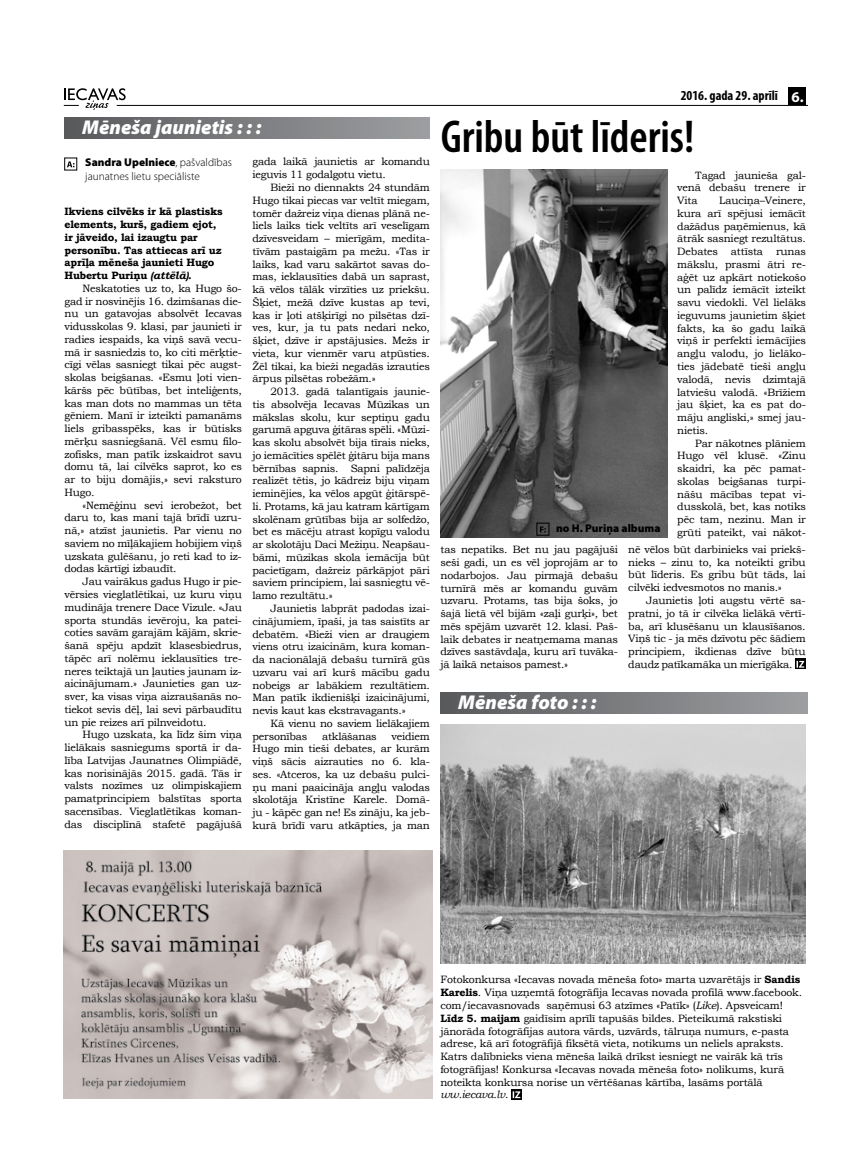
<style>
.page{position:relative;width:851px;height:1170px;background:#fff}
.page>*{position:absolute;margin:0;border:0;box-sizing:border-box;transform-origin:0 0}
.t1{font:600 condensed 46.25px "Myriad Pro";color:#000}
.t2{font:italic 900 20px "Myriad Pro";color:#fff}
.t3{font:700 condensed 13.75px "Myriad Pro";color:#000}
.t4{font:300 11.25px/13.5px "Myriad Pro";color:#000}
.t5{font:900 11.25px "Myriad Pro";color:#000}
.t6{font:10.62px/12.8px "Bookman Old Style";letter-spacing:-.015em;color:#000;text-align:justify}
.t7{font:700 10.62px/12.8px "Bookman Old Style";letter-spacing:-.02em;color:#000}
.s1{font-weight:900}
.s2{font-style:italic}
.s3{font-stretch:normal;font-size:15px;color:#fff}
.s4{font-weight:700}
</style>
<div class="page">
<hr style="left:117px;top:105px;width:689px;height:1px;background:#000">
<svg style="left:64px;top:88px;width:62px;height:22px"></svg>
<div style="left:788px;top:87px;width:18px;height:18px;background:#000"></div>
<div style="left:64px;top:117px;width:365px;height:22px;background:linear-gradient(to right,#595a5c,#9d9fa2)"></div>
<div style="left:440px;top:692px;width:367px;height:21px;background:linear-gradient(to right,#595a5c,#9d9fa2)"></div>
<svg style="left:511px;top:1089px;width:10px;height:10px"></svg>
<svg style="left:512px;top:1091px;width:8px;height:6px"></svg>
<img style="left:64px;top:850px;width:368px;height:248px">
<img style="left:440px;top:724px;width:365px;height:239px">
<img style="left:440px;top:169px;width:227px;height:369px">
<svg style="left:795px;top:658px;width:10px;height:11px"></svg>
<svg style="left:796px;top:661px;width:8px;height:6px"></svg>
<svg style="left:67px;top:161px;width:7px;height:6px"></svg>
<div style="left:64px;top:158px;width:13px;height:12px;border:1px solid #000"></div>
<svg style="left:540px;top:526px;width:5px;height:6px"></svg>
<div style="left:536px;top:523px;width:13px;height:12px;border:1px solid #000"></div>
<h2 class="t2" style="left:82px;top:116px;width:180px">Mēneša jaunietis : : :</h2>
<p class="t4" style="left:85px;top:156px;width:148px"><span class="s1">Sandra Upelniece</span>, pašvaldības jaunatnes lietu speciāliste</p>
<p class="t7" style="left:64px;top:205px;width:159px">Ikviens cilvēks ir kā plastisks elements, kurš, gadiem ejot, ir jāveido, lai izaugtu par personību. Tas attiecas arī uz aprīļa mēneša jaunieti Hugo<br>Hubertu Puriņu <span class="s2">(attēlā)</span>.</p>
<p class="t6" style="left:64px;top:282px;width:179px;text-indent:18px">Neskatoties uz to, ka Hugo šo&shy;gad ir nosvinējis 16. dzimšanas die&shy;nu un gatavojas absolvēt Iecavas vidusskolas 9. klasi, par jaunieti ir radies iespaids, ka viņš savā vecu&shy;mā ir sasniedzis to, ko citi mērķtie&shy;cīgi vēlas sasniegt tikai pēc augst&shy;skolas beigšanas. «Esmu ļoti vien&shy;kāršs pēc būtības, bet inteliģents, kas man dots no mammas un tēta gēniem. Manī ir izteikti pamanāms liels gribasspēks, kas ir būtisks mērķu sasniegšanā. Vēl esmu filo&shy;zofisks, man patīk izskaidrot savu domu tā, lai cilvēks saprot, ko es ar to biju domājis,» sevi raksturo Hugo.</p>
<p class="t6" style="left:64px;top:498px;width:179px;text-indent:18px">«Nemēģinu sevi ierobežot, bet daru to, kas mani tajā brīdī uzru&shy;nā,» atzīst jaunietis. Par vienu no saviem no mīļākajiem hobijiem viņš uzskata gulēšanu, jo reti kad to iz&shy;dodas kārtīgi izbaudīt.</p>
<p class="t6" style="left:64px;top:575px;width:179px;text-indent:18px">Jau vairākus gadus Hugo ir pie&shy;vērsies vieglatlētikai, uz kuru viņu mudināja trenere Dace Vizule. «Jau sporta stundās ievēroju, ka patei&shy;coties savām garajām kājām, skrie&shy;šanā spēju apdzīt klasesbiedrus, tāpēc arī nolēmu ieklausīties tre&shy;neres teiktajā un ļauties jaunam iz&shy;aicinājumam.» Jaunieties gan uz&shy;sver, ka visas viņa aizraušanās no&shy;tiekot sevis dēļ, lai sevi pārbaudītu un pie reizes arī pilnveidotu.</p>
<p class="t6" style="left:64px;top:728px;width:179px;text-indent:18px">Hugo uzskata, ka līdz šim viņa lielākais sasniegums sportā ir da&shy;lība Latvijas Jaunatnes Olimpiādē, kas norisinājās 2015. gadā. Tās ir valsts nozīmes uz olimpiskajiem pamatprincipiem balstītas sporta sacensības. Vieglatlētikas koman&shy;das disciplīnā stafetē pagājušā</p>
<p class="t6" style="left:252px;top:155px;width:179px">gada laikā jaunietis ar komandu ieguvis 11 godalgotu vietu.</p>
<p class="t6" style="left:252px;top:181px;width:179px;text-indent:18px">Bieži no diennakts 24 stundām Hugo tikai piecas var veltīt miegam, tomēr dažreiz viņa dienas plānā ne&shy;liels laiks tiek veltīts arī veselīgam dzīvesveidam – mierīgām, medita&shy;tīvām pastaigām pa mežu. «Tas ir laiks, kad varu sakārtot savas do&shy;mas, ieklausīties dabā un saprast, kā vēlos tālāk virzīties uz priekšu.<br>Šķiet, mežā dzīve kustas ap tevi, kas ir ļoti atšķirīgi no pilsētas dzī&shy;ves, kur, ja tu pats nedari neko, šķiet, dzīve ir apstājusies. Mežs ir vieta, kur vienmēr varu atpūsties.<br>Žēl tikai, ka bieži negadās izrauties ārpus pilsētas robežām.»</p>
<p class="t6" style="left:252px;top:385px;width:179px;text-indent:18px">2013. gadā talantīgais jaunie&shy;tis absolvēja Iecavas Mūzikas un mākslas skolu, kur septiņu gadu garumā apguva ģitāras spēli. «Mūzi&shy;kas skolu absolvēt bija tīrais nieks, jo iemācīties spēlēt ģitāru bija mans bērnības sapnis. Sapni palīdzēja realizēt tētis, jo kādreiz biju viņam ieminējies, ka vēlos apgūt ģitārspē&shy;li. Protams, kā jau katram kārtīgam skolēnam grūtības bija ar solfedžo, bet es mācēju atrast kopīgu valodu ar skolotāju Daci Mežiņu. Neapšau&shy;bāmi, mūzikas skola iemācīja būt pacietīgam, dažreiz pārkāpjot pāri saviem principiem, lai sasniegtu vē&shy;lamo rezultātu.»</p>
<p class="t6" style="left:252px;top:602px;width:179px;text-indent:18px">Jaunietis labprāt padodas izai&shy;cinājumiem, īpaši, ja tas saistīts ar debatēm. «Bieži vien ar draugiem viens otru izaicinām, kura koman&shy;da nacionālajā debašu turnīrā gūs uzvaru vai arī kurš mācību gadu nobeigs ar labākiem rezultātiem.<br>Man patīk ikdienišķi izaicinājumi, nevis kaut kas ekstravagants.»</p>
<p class="t6" style="left:252px;top:716px;width:179px;text-indent:18px">Kā vienu no saviem lielākajiem personības</p>
<p class="t6" style="left:252px;top:729px;width:179px;text-indent:139px">veidiem Hugo min tieši debates, ar kurām viņš sācis aizrauties no 6. kla&shy;ses. «Atceros, ka uz debašu pulci&shy;ņu mani paaicināja angļu valodas skolotāja Kristīne Karele. Domā&shy;ju - kāpēc gan ne! Es zināju, ka jeb&shy;kurā brīdī varu atkāpties, ja man</p>
<p class="t6" style="left:322px;top:729px;width:56px">atklāšanas</p>
<p class="t3" style="left:680px;top:87px;width:124px">2016. gada 29. aprīlī <span class="s3">6.</span></p>
<h1 class="t1" style="left:440px;top:111px;width:255px">Gribu būt līderis!</h1>
<p class="t6" style="left:677px;top:169px;width:130px;text-indent:18px">Tagad jaunieša gal&shy;venā debašu trenere ir Vita</p>
<p class="t6" style="left:677px;top:194px;width:130px;text-indent:42px">Lauciņa–Veinere, kura arī spējusi iemācīt dažādus paņēmienus, kā ātrāk sasniegt rezultātus.<br>Debates attīsta runas mākslu, prasmi ātri re&shy;aģēt uz apkārt notiekošo un palīdz iemācīt izteikt savu viedokli. Vēl lielāks ieguvums jaunietim šķiet fakts, ka šo gadu laikā viņš ir perfekti iemācījies angļu valodu, jo lielāko&shy;ties jādebatē tieši angļu valodā, nevis dzimtajā latviešu valodā. «Brīžiem jau šķiet, ka es pat do&shy;māju angliski,» smej jau&shy;nietis.</p>
<p class="t6" style="left:677px;top:436px;width:130px;text-indent:18px">Par nākotnes plāniem Hugo vēl klusē. «Zinu skaidri, ka pēc pamat&shy;skolas beigšanas turpi&shy;nāšu mācības tepat vi&shy;dusskolā, bet, kas notiks pēc tam, nezinu. Man ir grūti pateikt, vai nākot-</p>
<p class="t6" style="left:628px;top:543px;width:179px">nē vēlos būt darbinieks vai priekš&shy;nieks – zinu to, ka noteikti gribu būt līderis. Es gribu būt tāds, lai cilvēki iedvesmotos no manis.»</p>
<p class="t6" style="left:628px;top:594px;width:179px;text-indent:18px">Jaunietis ļoti augstu vērtē sa&shy;pratni, jo tā ir cilvēka lielākā vērtī&shy;ba, arī klusēšanu un klausīšanos.<br>Viņš tic - ja mēs dzīvotu pēc šādiem principiem, ikdienas dzīve būtu daudz patīkamāka un mierīgāka.</p>
<p class="t5" style="left:556px;top:521px;width:106px">no H. Puriņa albuma</p>
<p class="t6" style="left:440px;top:543px;width:179px">tas nepatiks. Bet nu jau pagājuši seši gadi, un es vēl joprojām ar to nodarbojos. Jau pirmajā debašu turnīrā mēs ar komandu guvām uzvaru. Protams, tas bija šoks, jo šajā lietā vēl bijām «zaļi gurķi», bet mēs spējām uzvarēt 12. klasi. Paš&shy;laik debates ir neatņemama manas dzīves sastāvdaļa, kuru arī tuvāka&shy;jā laikā netaisos pamest.»</p>
<h2 class="t2" style="left:458px;top:691px;width:140px">Mēneša foto : : :</h2>
<p class="t6" style="left:440px;top:973px;width:363px;text-align:left">Fotokonkursa «Iecavas novada mēneša foto» marta uzvarētājs ir <span class="s4">Sandis Karelis</span>. Viņa uzņemtā fotogrāfija Iecavas novada profilā www.facebook. com/iecavasnovads saņēmusi 63 atzīmes «Patīk» (<span class="s2">Like</span>). Apsveicam!<br><span class="s4">Līdz 5. maijam</span> gaidīsim aprīlī tapušās bildes. Pieteikumā rakstiski jānorāda fotogrāfijas autora vārds, uzvārds, tālruņa numurs, e-pasta adrese, kā arī fotogrāfijā fiksētā vieta, notikums un neliels apraksts.<br>Katrs dalībnieks viena mēneša laikā drīkst iesniegt ne vairāk kā trīs fotogrāfijas! Konkursa «Iecavas novada mēneša foto» nolikums, kurā noteikta konkursa norise un vērtēšanas kārtība, lasāms portālā <span class="s2">ww.iecava.lv</span>.</p>
</div>
